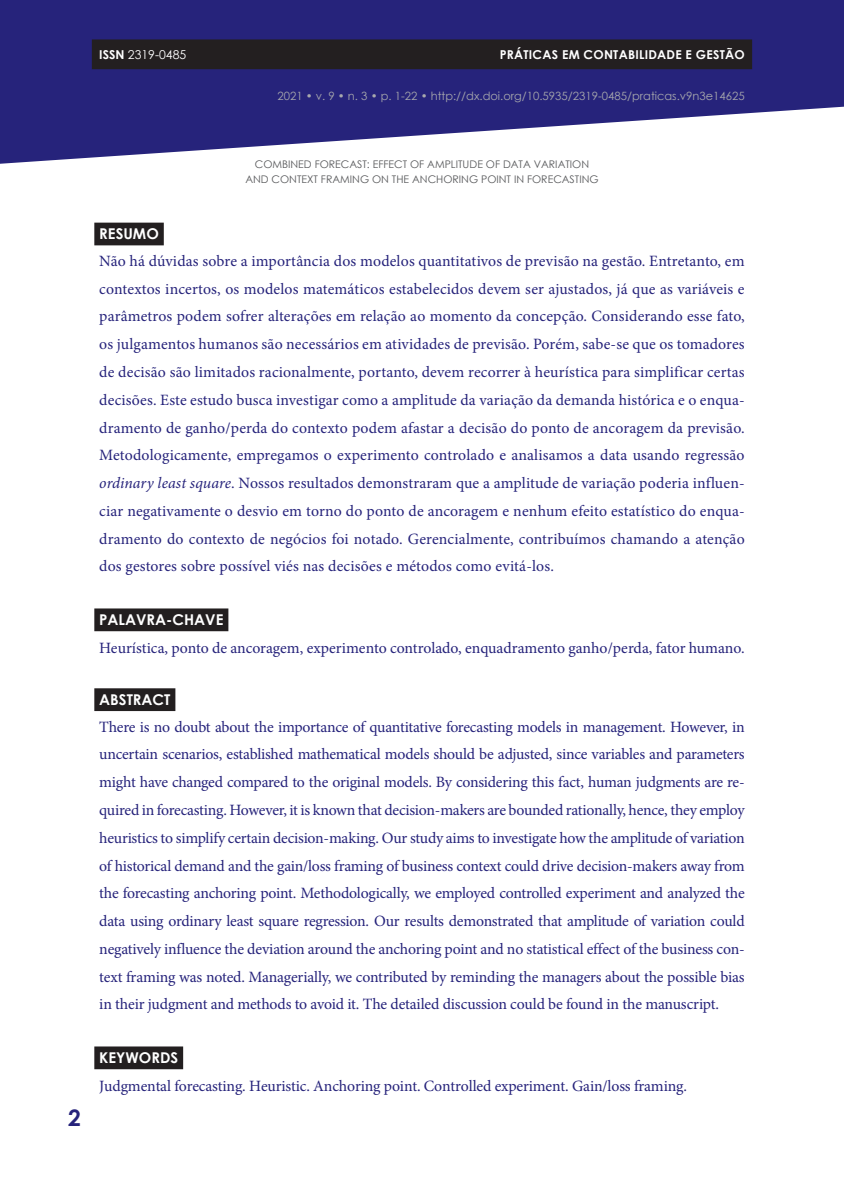
<style>
.page{position:relative;width:844px;height:1191px;background:#fff}
.page>*{position:absolute;margin:0;border:0;box-sizing:border-box;transform-origin:0 0}
.t1{font:700 22.75px "Century Gothic";color:#26237b}
.t2{font:15.75px/27.8px "Minion Pro";letter-spacing:-.01em;color:#26237b;text-align:justify}
.t3{font:700 14.88px "Century Gothic";color:#fff}
.t4{font:700 12.25px "Century Gothic";letter-spacing:.02em;color:#fff}
.t5{font:12.25px "Century Gothic";color:#fff}
.t6{font:11.38px "Century Gothic";color:#a8a9ad}
.t7{font:10.5px/15.8px "Century Gothic";color:#57585a;text-align:center}
.s1{font-weight:700}
.s2{font-style:italic}
</style>
<div class="page">
<svg style="left:0;top:0;width:843px;height:164px;fill:#26237b"></svg>
<div style="left:92px;top:39px;width:660px;height:30px;background:#231f20"></div>
<div style="left:94px;top:223px;width:70px;height:22px;background:#231f20"></div>
<div style="left:94px;top:608px;width:134px;height:23px;background:#231f20"></div>
<div style="left:94px;top:688px;width:81px;height:23px;background:#231f20"></div>
<div style="left:94px;top:1046px;width:89px;height:23px;background:#231f20"></div>
<p class="t5" style="left:99px;top:46px;width:88px"><span class="s1">ISSN</span> 2319-0485</p>
<p class="t4" style="left:499px;top:45px;width:246px">PRÁTICAS EM CONTABILIDADE E GESTÃO</p>
<p class="t6" style="left:277px;top:88px;width:468px">2021 • v. 9 • n. 3 • p. 1-22 • http://dx.doi.org/10.5935/2319-0485/praticas.v9n3e14625</p>
<h1 class="t1" style="left:68px;top:1100px;width:14px">2</h1>
<p class="t7" style="left:245px;top:156px;width:355px">COMBINED FORECAST: EFFECT OF AMPLITUDE OF DATA VARIATION<br>AND CONTEXT FRAMING ON THE ANCHORING POINT IN FORECASTING</p>
<p class="t3" style="left:99px;top:223px;width:61px">RESUMO</p>
<p class="t2" style="left:99px;top:247px;width:646px">Não há dúvidas sobre a importância dos modelos quantitativos de previsão na gestão. Entretanto, em contextos incertos, os modelos matemáticos estabelecidos devem ser ajustados, já que as variáveis e parâmetros podem sofrer alterações em relação ao momento da concepção. Considerando esse fato, os julgamentos humanos são necessários em atividades de previsão. Porém, sabe-se que os tomadores de decisão são limitados racionalmente, portanto, devem recorrer à heurística para simplificar certas decisões. Este estudo busca investigar como a amplitude da variação da demanda histórica e o enqua&shy;dramento de ganho/perda do contexto podem afastar a decisão do ponto de ancoragem da previsão.<br>Metodologicamente, empregamos o experimento controlado e analisamos a data usando regressão <span class="s2">ordinary least square</span>. Nossos resultados demonstraram que a amplitude de variação poderia influen&shy;ciar negativamente o desvio em torno do ponto de ancoragem e nenhum efeito estatístico do enqua&shy;dramento do contexto de negócios foi notado. Gerencialmente, contribuímos chamando a atenção dos gestores sobre possível viés nas decisões e métodos como evitá-los.</p>
<p class="t3" style="left:99px;top:608px;width:126px">PALAVRA-CHAVE</p>
<p class="t2" style="left:99px;top:634px;width:646px">Heurística, ponto de ancoragem, experimento controlado, enquadramento ganho/perda, fator humano.</p>
<p class="t3" style="left:99px;top:688px;width:73px">ABSTRACT</p>
<p class="t2" style="left:99px;top:712px;width:646px">There is no doubt about the importance of quantitative forecasting models in management. However, in uncertain scenarios, established mathematical models should be adjusted, since variables and parameters might have changed compared to the original models. By considering this fact, human judgments are re&shy;quired in forecasting. However, it is known that decision-makers are bounded rationally, hence, they employ heuristics to simplify certain decision-making. Our study aims to investigate how the amplitude of variation of historical demand and the gain/loss framing of business context could drive decision-makers away from the forecasting anchoring point. Methodologically, we employed controlled experiment and analyzed the data using ordinary least square regression. Our results demonstrated that amplitude of variation could negatively influence the deviation around the anchoring point and no statistical effect of the business con&shy;text framing was noted. Managerially, we contributed by reminding the managers about the possible bias in their judgment and methods to avoid it. The detailed discussion could be found in the manuscript.</p>
<p class="t3" style="left:99px;top:1046px;width:80px">KEYWORDS</p>
<p class="t2" style="left:99px;top:1072px;width:589px">Judgmental forecasting. Heuristic. Anchoring point. Controlled experiment. Gain/loss framing.</p>
</div>
